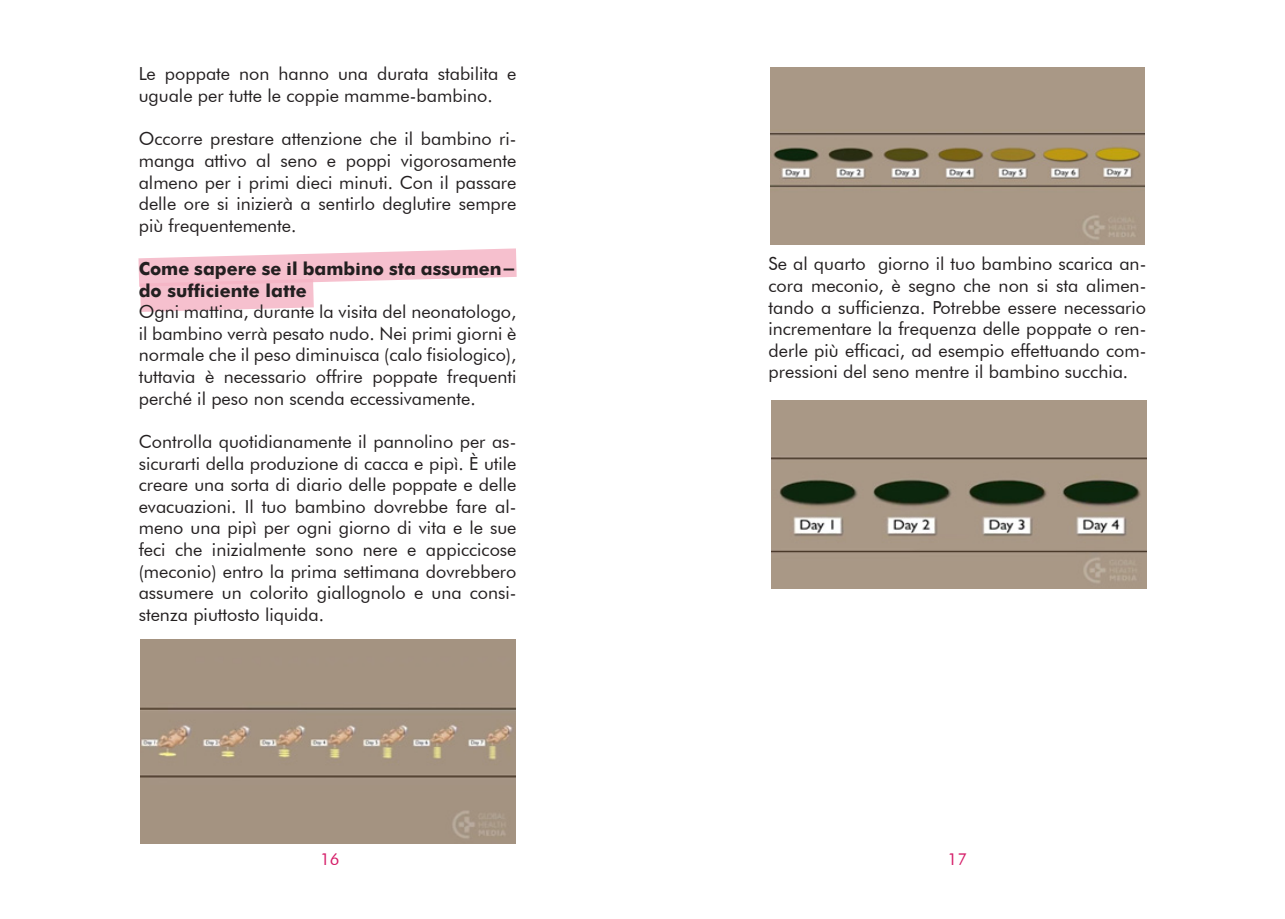
<style>
.page{position:relative;width:1285px;height:919px;background:#fff}
.page>*{position:absolute;margin:0;border:0;box-sizing:border-box;transform-origin:0 0}
.t1{font:18px/21.6px "Futura BT";color:#231f20;text-align:justify}
.t2{font:700 18px/21.6px "Futura";color:#231f20}
.t3{font:16.5px "Futura BT";color:#d51d68}
</style>
<div class="page">
<img style="left:141px;top:640px;width:374px;height:203px">
<svg style="left:138px;top:248px;width:379px;height:64px"></svg>
<img style="left:770px;top:67px;width:374px;height:177px">
<img style="left:771px;top:400px;width:374px;height:188px">
<p class="t1" style="left:139px;top:63px;width:379px">Le poppate non hanno una durata stabilita e uguale per tutte le coppie mamme-bambino.</p>
<p class="t1" style="left:139px;top:128px;width:379px">Occorre prestare attenzione che il bambino ri&shy;manga attivo al seno e poppi vigorosamente almeno per i primi dieci minuti. Con il passare delle ore si inizierà a sentirlo deglutire sempre più frequentemente.</p>
<p class="t2" style="left:139px;top:256px;width:379px">Come sapere se il bambino sta assumen&shy;do sufficiente latte</p>
<p class="t1" style="left:139px;top:301px;width:379px">Ogni mattina, durante la visita del neonatologo, il bambino verrà pesato nudo. Nei primi giorni è normale che il peso diminuisca (calo fisiologico), tuttavia è necessario offrire poppate frequenti perché il peso non scenda eccessivamente.</p>
<p class="t1" style="left:139px;top:430px;width:379px">Controlla quotidianamente il pannolino per as&shy;sicurarti della produzione di cacca e pipì. È utile creare una sorta di diario delle poppate e delle evacuazioni. Il tuo bambino dovrebbe fare al&shy;meno una pipì per ogni giorno di vita e le sue feci che inizialmente sono nere e appiccicose (meconio) entro la prima settimana dovrebbero assumere un colorito giallognolo e una consi&shy;stenza piuttosto liquida.</p>
<p class="t1" style="left:768px;top:253px;width:379px">Se al quarto giorno il tuo bambino scarica an&shy;cora meconio, è segno che non si sta alimen&shy;tando a sufficienza. Potrebbe essere necessario incrementare la frequenza delle poppate o ren&shy;derle più efficaci, ad esempio effettuando com&shy;pressioni del seno mentre il bambino succhia.</p>
<p class="t3" style="left:320px;top:848px;width:21px">16</p>
<p class="t3" style="left:947px;top:848px;width:21px">17</p>
</div>
